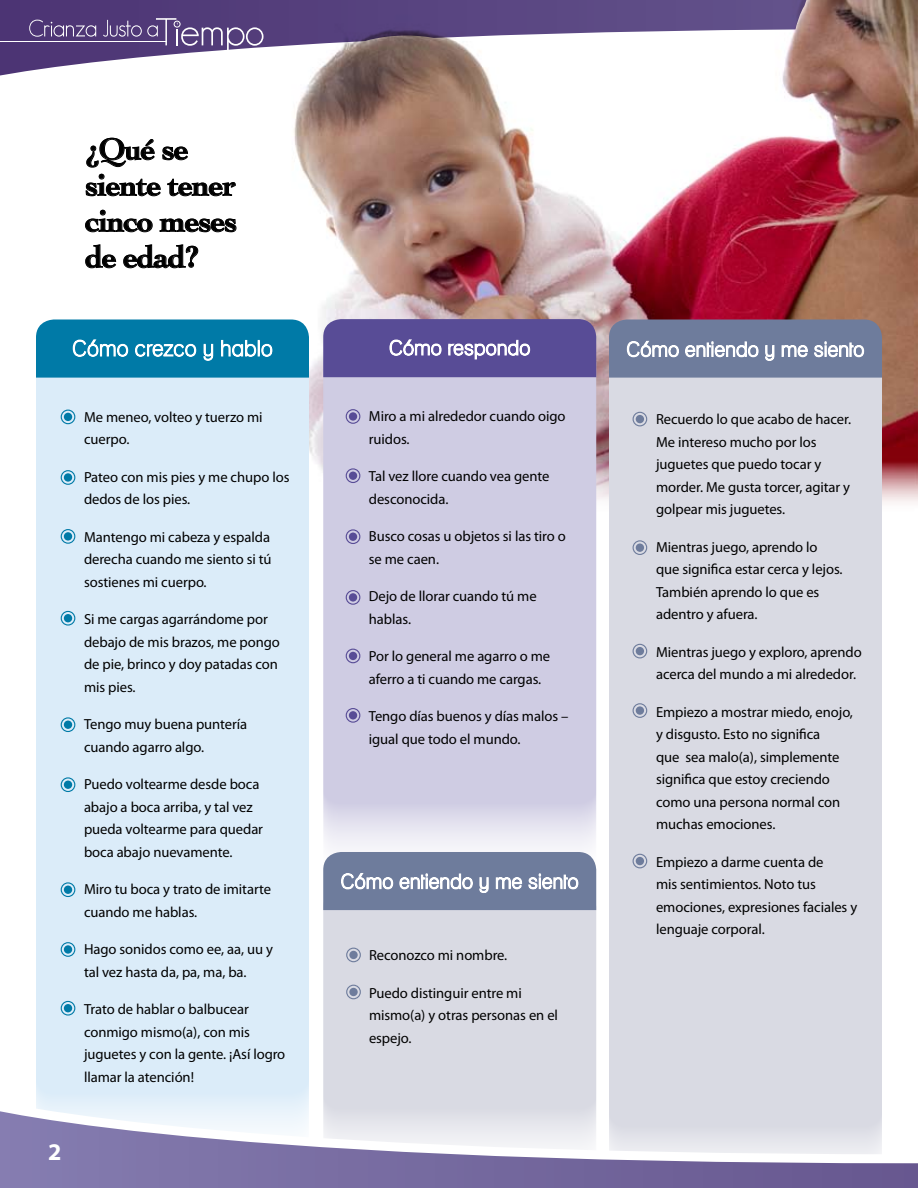
<style>
.page{position:relative;width:918px;height:1188px;background:#fff}
.page>*{position:absolute;margin:0;border:0;box-sizing:border-box;transform-origin:0 0}
.t1{font:700 31.5px/36px "Cochin";letter-spacing:-.025em;color:#000}
.t2{font:700 24px "Myriad Pro";color:#fff}
.t3{font:14.7px/22.5px "Myriad Pro";letter-spacing:-.005em;color:#000}
</style>
<div class="page">
<img style="left:0;top:0;width:918px;height:513px">
<div style="left:323px;top:910px;width:273px;height:181px;background:#d9dae3"></div>
<div style="left:609px;top:378px;width:273px;height:713px;background:#d9dae3"></div>
<div style="left:36px;top:350px;width:273px;height:823px;background:#dbecf9;border-radius:18px"></div>
<svg style="left:0;top:1091px;width:918px;height:97px"></svg>
<div style="left:61px;top:410px;width:14px;height:14px;border:1px solid #007aa7;border-radius:50%"></div>
<div style="left:64px;top:413px;width:8px;height:8px;background:#007aa7;border-radius:50%"></div>
<div style="left:61px;top:470px;width:14px;height:15px;border:1px solid #007aa7;border-radius:50%"></div>
<div style="left:64px;top:473px;width:8px;height:9px;background:#007aa7;border-radius:50%"></div>
<div style="left:61px;top:529px;width:14px;height:15px;border:1px solid #007aa7;border-radius:50%"></div>
<div style="left:64px;top:532px;width:8px;height:9px;background:#007aa7;border-radius:50%"></div>
<div style="left:61px;top:611px;width:14px;height:15px;border:1px solid #007aa7;border-radius:50%"></div>
<div style="left:64px;top:614px;width:8px;height:8px;background:#007aa7;border-radius:50%"></div>
<div style="left:323px;top:345px;width:273px;height:539px;background:#cfcce3;border-radius:18px"></div>
<div style="left:346px;top:409px;width:14px;height:15px;border:1px solid #584c96;border-radius:50%"></div>
<div style="left:349px;top:412px;width:8px;height:9px;background:#584c96;border-radius:50%"></div>
<div style="left:346px;top:468px;width:14px;height:15px;border:1px solid #584c96;border-radius:50%"></div>
<div style="left:349px;top:472px;width:8px;height:8px;background:#584c96;border-radius:50%"></div>
<div style="left:346px;top:590px;width:14px;height:15px;border:1px solid #584c96;border-radius:50%"></div>
<div style="left:349px;top:593px;width:8px;height:9px;background:#584c96;border-radius:50%"></div>
<div style="left:346px;top:529px;width:14px;height:15px;border:1px solid #584c96;border-radius:50%"></div>
<div style="left:349px;top:533px;width:8px;height:8px;background:#584c96;border-radius:50%"></div>
<div style="left:346px;top:649px;width:14px;height:14px;border:1px solid #584c96;border-radius:50%"></div>
<div style="left:349px;top:652px;width:8px;height:8px;background:#584c96;border-radius:50%"></div>
<div style="left:346px;top:708px;width:14px;height:15px;border:1px solid #584c96;border-radius:50%"></div>
<div style="left:349px;top:711px;width:8px;height:9px;background:#584c96;border-radius:50%"></div>
<div style="left:61px;top:717px;width:14px;height:15px;border:1px solid #007aa7;border-radius:50%"></div>
<div style="left:64px;top:721px;width:8px;height:8px;background:#007aa7;border-radius:50%"></div>
<div style="left:61px;top:777px;width:14px;height:15px;border:1px solid #007aa7;border-radius:50%"></div>
<div style="left:64px;top:781px;width:8px;height:8px;background:#007aa7;border-radius:50%"></div>
<div style="left:61px;top:882px;width:14px;height:15px;border:1px solid #007aa7;border-radius:50%"></div>
<div style="left:64px;top:886px;width:8px;height:8px;background:#007aa7;border-radius:50%"></div>
<div style="left:61px;top:1001px;width:14px;height:15px;border:1px solid #007aa7;border-radius:50%"></div>
<div style="left:64px;top:1004px;width:8px;height:8px;background:#007aa7;border-radius:50%"></div>
<div style="left:61px;top:942px;width:14px;height:15px;border:1px solid #007aa7;border-radius:50%"></div>
<div style="left:64px;top:945px;width:8px;height:9px;background:#007aa7;border-radius:50%"></div>
<svg style="left:609px;top:319px;width:273px;height:59px"></svg>
<svg style="left:323px;top:852px;width:273px;height:58px"></svg>
<svg style="left:36px;top:319px;width:273px;height:59px"></svg>
<svg style="left:323px;top:319px;width:273px;height:58px"></svg>
<div style="left:633px;top:412px;width:14px;height:14px;border:1px solid #6e7c9c;border-radius:50%"></div>
<div style="left:636px;top:415px;width:8px;height:8px;background:#6e7c9c;border-radius:50%"></div>
<div style="left:633px;top:540px;width:14px;height:15px;border:1px solid #6e7c9c;border-radius:50%"></div>
<div style="left:636px;top:543px;width:8px;height:9px;background:#6e7c9c;border-radius:50%"></div>
<div style="left:633px;top:644px;width:14px;height:14px;border:1px solid #6e7c9c;border-radius:50%"></div>
<div style="left:636px;top:647px;width:8px;height:8px;background:#6e7c9c;border-radius:50%"></div>
<div style="left:633px;top:703px;width:14px;height:15px;border:1px solid #6e7c9c;border-radius:50%"></div>
<div style="left:636px;top:706px;width:8px;height:9px;background:#6e7c9c;border-radius:50%"></div>
<div style="left:633px;top:854px;width:14px;height:14px;border:1px solid #6e7c9c;border-radius:50%"></div>
<div style="left:636px;top:857px;width:8px;height:8px;background:#6e7c9c;border-radius:50%"></div>
<div style="left:346px;top:948px;width:15px;height:14px;border:1px solid #6e7c9c;border-radius:50%"></div>
<div style="left:349px;top:951px;width:9px;height:8px;background:#6e7c9c;border-radius:50%"></div>
<div style="left:346px;top:985px;width:15px;height:14px;border:1px solid #6e7c9c;border-radius:50%"></div>
<div style="left:349px;top:988px;width:9px;height:8px;background:#6e7c9c;border-radius:50%"></div>
<svg style="left:86px;top:138px;width:69px;height:30px"></svg>
<svg style="left:162px;top:146px;width:26px;height:14px"></svg>
<svg style="left:86px;top:174px;width:75px;height:22px"></svg>
<svg style="left:167px;top:179px;width:69px;height:17px"></svg>
<svg style="left:85px;top:210px;width:68px;height:22px"></svg>
<svg style="left:159px;top:218px;width:78px;height:14px"></svg>
<svg style="left:85px;top:244px;width:31px;height:24px"></svg>
<svg style="left:123px;top:244px;width:75px;height:24px"></svg>
<svg style="left:29px;top:20px;width:67px;height:17px"></svg>
<svg style="left:103px;top:18px;width:161px;height:36px"></svg>
<hr style="left:0;top:41px;width:167px;height:1px;background:#fff">
<h1 class="t1" style="left:86px;top:131px;width:153px">¿Qué se siente tener cinco meses de edad?</h1>
<p class="t3" style="left:84px;top:406px;width:180px">Me meneo, volteo y tuerzo mi cuerpo.</p>
<p class="t3" style="left:84px;top:466px;width:207px">Pateo con mis pies y me chupo los dedos de los pies.</p>
<p class="t3" style="left:84px;top:526px;width:189px;text-align:justify">Mantengo mi cabeza y espalda derecha cuando me siento si tú sostienes mi cuerpo.</p>
<p class="t3" style="left:84px;top:608px;width:198px">Si me cargas agarrándome por debajo de mis brazos, me pongo de pie, brinco y doy patadas con mis pies.</p>
<p class="t3" style="left:84px;top:713px;width:165px">Tengo muy buena puntería cuando agarro algo.</p>
<p class="t3" style="left:84px;top:773px;width:181px">Puedo voltearme desde boca abajo a boca arriba, y tal vez pueda voltearme para quedar boca abajo nuevamente.</p>
<p class="t3" style="left:84px;top:878px;width:189px">Miro tu boca y trato de imitarte cuando me hablas.</p>
<p class="t3" style="left:84px;top:938px;width:191px">Hago sonidos como ee, aa, uu y tal vez hasta da, pa, ma, ba.</p>
<p class="t3" style="left:84px;top:998px;width:203px">Trato de hablar o balbucear conmigo mismo(a), con mis juguetes y con la gente. ¡Así logro llamar la atención!</p>
<h2 class="t2" style="left:48px;top:1136px;width:15px">2</h2>
<p class="t3" style="left:369px;top:405px;width:198px">Miro a mi alrededor cuando oigo ruidos.</p>
<p class="t3" style="left:369px;top:465px;width:182px">Tal vez llore cuando vea gente desconocida.</p>
<p class="t3" style="left:369px;top:525px;width:198px">Busco cosas u objetos si las tiro o se me caen.</p>
<p class="t3" style="left:369px;top:585px;width:169px">Dejo de llorar cuando tú me hablas.</p>
<p class="t3" style="left:369px;top:645px;width:183px">Por lo general me agarro o me aferro a ti cuando me cargas.</p>
<p class="t3" style="left:369px;top:705px;width:201px">Tengo días buenos y días malos – igual que todo el mundo.</p>
<p class="t3" style="left:369px;top:944px;width:140px">Reconozco mi nombre.</p>
<p class="t3" style="left:369px;top:981px;width:191px">Puedo distinguir entre mi mismo(a) y otras personas en el espejo.</p>
<p class="t3" style="left:656px;top:408px;width:197px">Recuerdo lo que acabo de hacer.<br>Me intereso mucho por los juguetes que puedo tocar y morder. Me gusta torcer, agitar y golpear mis juguetes.</p>
<p class="t3" style="left:656px;top:535px;width:188px">Mientras juego, aprendo lo que significa estar cerca y lejos.<br>También aprendo lo que es adentro y afuera.</p>
<p class="t3" style="left:656px;top:640px;width:207px">Mientras juego y exploro, aprendo acerca del mundo a mi alrededor.</p>
<p class="t3" style="left:656px;top:700px;width:198px">Empiezo a mostrar miedo, enojo, y disgusto. Esto no significa<br>que sea malo(a), simplemente significa que estoy creciendo como una persona normal con muchas emociones.</p>
<p class="t3" style="left:656px;top:850px;width:203px">Empiezo a darme cuenta de<br>mis sentimientos. Noto tus emociones, expresiones faciales y lenguaje corporal.</p>
</div>
